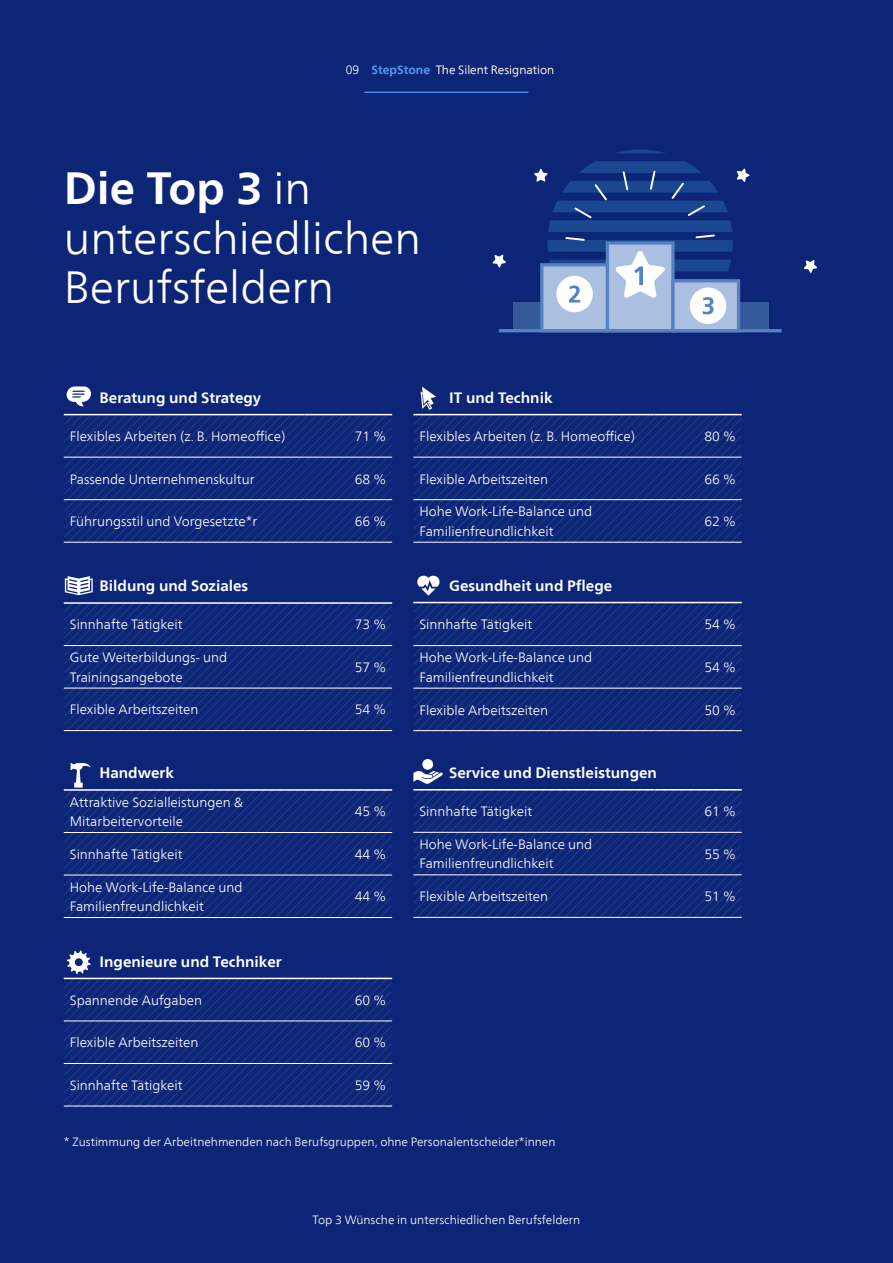
<style>
.page{position:relative;width:893px;height:1263px;background:#0c2577}
.page>*{position:absolute;margin:0;border:0;box-sizing:border-box;transform-origin:0 0}
.t1{font:300 45px/49.5px "Frutiger Neue LT Com";color:#fff}
.t2{font:700 15px "Frutiger Neue LT Com";color:#fff}
.t3{font:300 13.5px/19.5px "Frutiger Neue LT Com";color:#fff}
.t4{font:300 12px "Frutiger Neue LT Com";color:#fff}
.t5{font:300 12px "Frutiger LT Pro";color:#fff}
.s1{font-weight:700;color:#5394f0}
.s2{font-weight:700}
</style>
<div class="page">
<svg style="left:64px;top:415px;width:328px;height:127px"></svg>
<svg style="left:413px;top:790px;width:329px;height:127px"></svg>
<svg style="left:413px;top:603px;width:329px;height:127px"></svg>
<svg style="left:64px;top:604px;width:328px;height:126px"></svg>
<hr style="left:364px;top:92px;width:165px;height:1px;background:#4088ee">
<hr style="left:64px;top:414px;width:241px;height:1px;background:#fff">
<hr style="left:305px;top:414px;width:87px;height:1px;background:#fff">
<hr style="left:64px;top:457px;width:241px;height:1px;background:#fff">
<hr style="left:305px;top:457px;width:87px;height:1px;background:#fff">
<hr style="left:64px;top:499px;width:241px;height:1px;background:#fff">
<hr style="left:305px;top:499px;width:87px;height:1px;background:#fff">
<hr style="left:64px;top:542px;width:241px;height:1px;background:#fff">
<hr style="left:305px;top:542px;width:87px;height:1px;background:#fff">
<hr style="left:413px;top:688px;width:241px;height:1px;background:#fff">
<hr style="left:654px;top:688px;width:88px;height:1px;background:#fff">
<hr style="left:413px;top:730px;width:241px;height:1px;background:#fff">
<hr style="left:654px;top:730px;width:88px;height:1px;background:#fff">
<hr style="left:413px;top:602px;width:241px;height:1px;background:#fff">
<hr style="left:654px;top:602px;width:88px;height:1px;background:#fff">
<hr style="left:413px;top:645px;width:241px;height:1px;background:#fff">
<hr style="left:654px;top:645px;width:88px;height:1px;background:#fff">
<hr style="left:413px;top:832px;width:241px;height:1px;background:#fff">
<hr style="left:654px;top:832px;width:88px;height:1px;background:#fff">
<hr style="left:413px;top:874px;width:241px;height:1px;background:#fff">
<hr style="left:654px;top:874px;width:88px;height:1px;background:#fff">
<hr style="left:413px;top:917px;width:241px;height:1px;background:#fff">
<hr style="left:654px;top:917px;width:88px;height:1px;background:#fff">
<hr style="left:413px;top:789px;width:241px;height:1px;background:#fff">
<hr style="left:654px;top:789px;width:88px;height:1px;background:#fff">
<hr style="left:64px;top:645px;width:241px;height:1px;background:#fff">
<hr style="left:305px;top:645px;width:87px;height:1px;background:#fff">
<hr style="left:64px;top:688px;width:241px;height:1px;background:#fff">
<hr style="left:305px;top:688px;width:87px;height:1px;background:#fff">
<hr style="left:64px;top:730px;width:241px;height:1px;background:#fff">
<hr style="left:305px;top:730px;width:87px;height:1px;background:#fff">
<hr style="left:64px;top:602px;width:241px;height:2px;background:#fff">
<hr style="left:305px;top:602px;width:87px;height:2px;background:#fff">
<hr style="left:64px;top:917px;width:262px;height:1px;background:#fff">
<hr style="left:326px;top:917px;width:66px;height:1px;background:#fff">
<div style="left:513px;top:303px;width:255px;height:28px;background:#355a9b"></div>
<svg style="left:547px;top:150px;width:186px;height:185px;fill:#1a4790"></svg>
<div style="left:607px;top:243px;width:66px;height:88px;background:#abc0e0"></div>
<div style="left:606px;top:241px;width:69px;height:91px;border:3px solid #5782c2"></div>
<div style="left:542px;top:265px;width:65px;height:66px;background:#abc0e0"></div>
<div style="left:540px;top:263px;width:69px;height:69px;border:3px solid #5782c2"></div>
<div style="left:673px;top:281px;width:65px;height:50px;background:#abc0e0"></div>
<div style="left:671px;top:279px;width:69px;height:53px;border:3px solid #5782c2"></div>
<svg style="left:534px;top:169px;width:14px;height:13px"></svg>
<svg style="left:804px;top:260px;width:13px;height:13px"></svg>
<svg style="left:492px;top:254px;width:14px;height:14px"></svg>
<svg style="left:737px;top:168px;width:13px;height:14px"></svg>
<hr style="left:499px;top:329px;width:283px;height:3px;background:#5782c2">
<svg style="left:615px;top:251px;width:50px;height:47px"></svg>
<div style="left:556px;top:276px;width:37px;height:36px;background:#fff;border-radius:50%"></div>
<div style="left:690px;top:287px;width:36px;height:37px;background:#fff;border-radius:50%"></div>
<svg style="left:569px;top:285px;width:11px;height:17px"></svg>
<svg style="left:703px;top:297px;width:10px;height:17px"></svg>
<svg style="left:694px;top:233px;width:22px;height:6px"></svg>
<svg style="left:670px;top:181px;width:37px;height:37px"></svg>
<svg style="left:649px;top:169px;width:8px;height:22px"></svg>
<svg style="left:621px;top:170px;width:9px;height:22px"></svg>
<svg style="left:573px;top:182px;width:36px;height:38px"></svg>
<svg style="left:564px;top:236px;width:22px;height:6px"></svg>
<svg style="left:67px;top:386px;width:24px;height:21px"></svg>
<svg style="left:65px;top:576px;width:28px;height:19px"></svg>
<svg style="left:64px;top:763px;width:328px;height:154px"></svg>
<svg style="left:64px;top:950px;width:328px;height:157px"></svg>
<svg style="left:413px;top:387px;width:329px;height:156px"></svg>
<svg style="left:417px;top:575px;width:23px;height:21px"></svg>
<svg style="left:413px;top:771px;width:30px;height:13px"></svg>
<div style="left:422px;top:759px;width:11px;height:11px;background:#fff;border-radius:50%"></div>
<p class="t5" style="left:346px;top:62px;width:15px">09</p>
<p class="t4" style="left:372px;top:62px;width:184px"><span class="s1">StepStone</span> The Silent Resignation</p>
<h1 class="t1" style="left:64px;top:163px;width:359px"><span class="s2">Die Top 3</span> in unterschiedlichen<br>Berufsfeldern</h1>
<p class="t2" style="left:100px;top:389px;width:163px">Beratung und Strategy</p>
<p class="t3" style="left:70px;top:426px;width:217px">Flexibles Arbeiten (z. B. Homeoffice)</p>
<p class="t3" style="left:355px;top:426px;width:33px">71 %</p>
<p class="t3" style="left:70px;top:469px;width:186px">Passende Unternehmenskultur</p>
<p class="t3" style="left:355px;top:469px;width:33px">68 %</p>
<p class="t3" style="left:70px;top:511px;width:189px">Führungsstil und Vorgesetzte*r</p>
<p class="t3" style="left:355px;top:511px;width:33px">66 %</p>
<p class="t2" style="left:100px;top:577px;width:150px">Bildung und Soziales</p>
<p class="t3" style="left:70px;top:615px;width:114px">Sinnhafte Tätigkeit</p>
<p class="t3" style="left:355px;top:615px;width:33px">73 %</p>
<p class="t3" style="left:70px;top:648px;width:159px">Gute Weiterbildungs- und<br>Trainingsangebote</p>
<p class="t3" style="left:355px;top:657px;width:33px">57 %</p>
<p class="t3" style="left:70px;top:700px;width:130px">Flexible Arbeitszeiten</p>
<p class="t3" style="left:355px;top:700px;width:33px">54 %</p>
<p class="t2" style="left:100px;top:764px;width:76px">Handwerk</p>
<p class="t3" style="left:70px;top:792px;width:175px">Attraktive Sozialleistungen &amp;<br>Mitarbeitervorteile</p>
<p class="t3" style="left:355px;top:802px;width:33px">45 %</p>
<p class="t3" style="left:70px;top:844px;width:114px">Sinnhafte Tätigkeit</p>
<p class="t3" style="left:355px;top:844px;width:33px">44 %</p>
<p class="t3" style="left:70px;top:877px;width:174px">Hohe Work-Life-Balance und<br>Familienfreundlichkeit</p>
<p class="t3" style="left:355px;top:887px;width:33px">44 %</p>
<p class="t2" style="left:100px;top:953px;width:184px">Ingenieure und Techniker</p>
<p class="t3" style="left:70px;top:990px;width:134px">Spannende Aufgaben</p>
<p class="t3" style="left:355px;top:990px;width:33px">60 %</p>
<p class="t3" style="left:70px;top:1033px;width:130px">Flexible Arbeitszeiten</p>
<p class="t3" style="left:355px;top:1033px;width:33px">60 %</p>
<p class="t3" style="left:70px;top:1075px;width:114px">Sinnhafte Tätigkeit</p>
<p class="t3" style="left:355px;top:1075px;width:33px">59 %</p>
<p class="t2" style="left:449px;top:389px;width:105px">IT und Technik</p>
<p class="t3" style="left:419px;top:426px;width:217px">Flexibles Arbeiten (z. B. Homeoffice)</p>
<p class="t3" style="left:704px;top:426px;width:33px">80 %</p>
<p class="t3" style="left:419px;top:469px;width:130px">Flexible Arbeitszeiten</p>
<p class="t3" style="left:704px;top:469px;width:33px">66 %</p>
<p class="t3" style="left:419px;top:502px;width:174px">Hohe Work-Life-Balance und<br>Familienfreundlichkeit</p>
<p class="t3" style="left:704px;top:511px;width:33px">62 %</p>
<p class="t2" style="left:449px;top:577px;width:165px">Gesundheit und Pflege</p>
<p class="t3" style="left:419px;top:615px;width:114px">Sinnhafte Tätigkeit</p>
<p class="t3" style="left:704px;top:615px;width:33px">54 %</p>
<p class="t3" style="left:419px;top:648px;width:174px">Hohe Work-Life-Balance und<br>Familienfreundlichkeit</p>
<p class="t3" style="left:704px;top:657px;width:33px">54 %</p>
<p class="t3" style="left:419px;top:700px;width:130px">Flexible Arbeitszeiten</p>
<p class="t3" style="left:704px;top:700px;width:33px">50 %</p>
<p class="t2" style="left:449px;top:764px;width:209px">Service und Dienstleistungen</p>
<p class="t3" style="left:419px;top:801px;width:114px">Sinnhafte Tätigkeit</p>
<p class="t3" style="left:704px;top:801px;width:33px">61 %</p>
<p class="t3" style="left:419px;top:834px;width:174px">Hohe Work-Life-Balance und<br>Familienfreundlichkeit</p>
<p class="t3" style="left:704px;top:844px;width:33px">55 %</p>
<p class="t3" style="left:419px;top:887px;width:130px">Flexible Arbeitszeiten</p>
<p class="t3" style="left:704px;top:887px;width:33px">51 %</p>
<p class="t4" style="left:64px;top:1135px;width:493px">* Zustimmung der Arbeitnehmenden nach Berufsgruppen, ohne Personalentscheider*innen</p>
<p class="t4" style="left:313px;top:1213px;width:269px">Top 3 Wünsche in unterschiedlichen Berufsfeldern</p>
</div>
